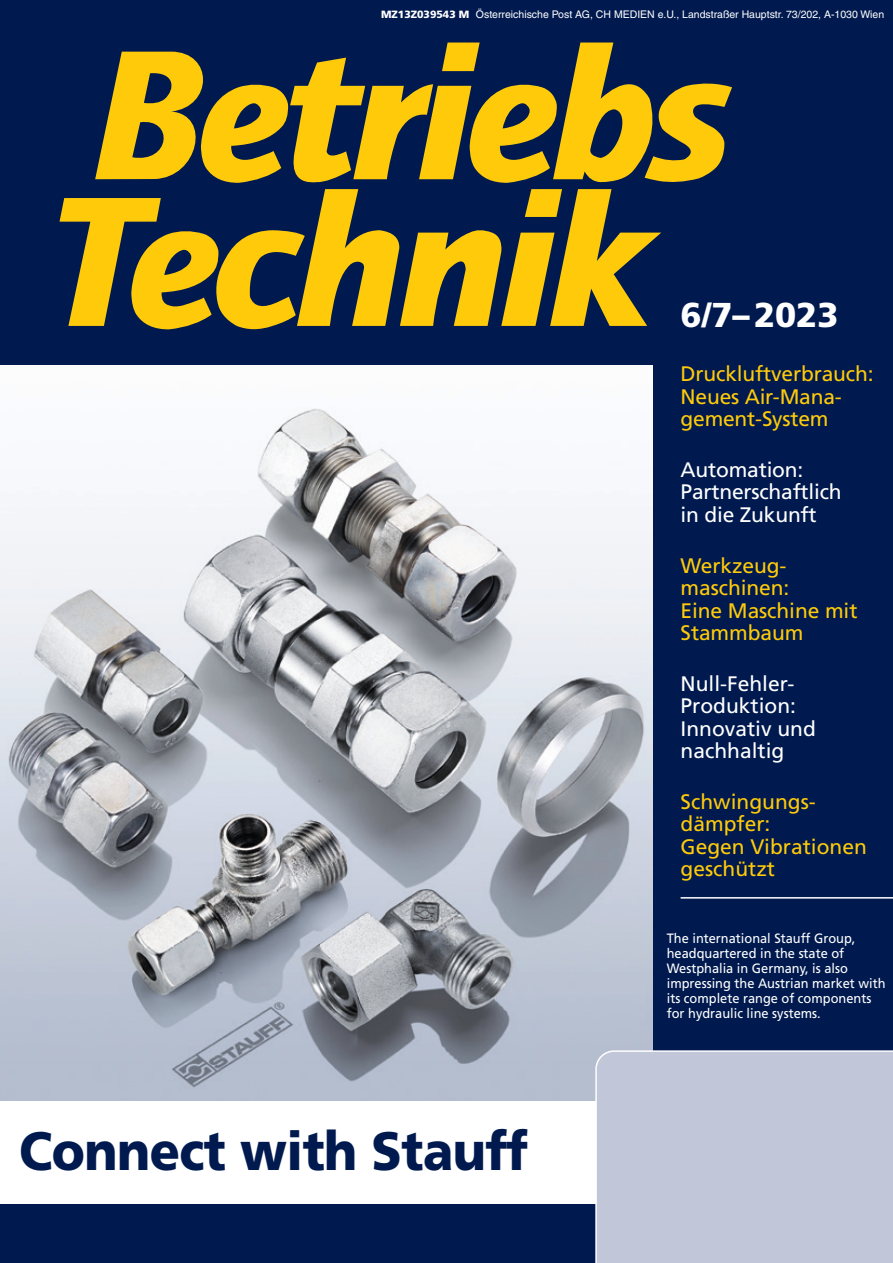
<style>
.page{position:relative;width:893px;height:1263px;background:#001a4f}
.page>*{position:absolute;margin:0;border:0;box-sizing:border-box;transform-origin:0 0}
.t1{font:900 54px "Frutiger";letter-spacing:-.01em;color:#001a4f;scale:.92 1}
.t2{font:900 34.5px "Frutiger";color:#fff}
.t3{font:21px/22.5px "Frutiger";letter-spacing:-.005em;color:#feca0a}
.t4{font:21px/22.5px "Frutiger";color:#fff}
.Vorspann_gross{font:13.5px/15px "Frutiger";color:#fff;scale:.95 1}
.t5{font:10.5px "Helvetica";color:#fff}
.t6{font:900 10.5px "Frutiger";color:#fff}
</style>
<div class="page">
<svg style="left:60px;top:43px;width:672px;height:286px"></svg>
<hr style="left:681px;top:897px;width:212px;height:1px;background:#fff">
<img style="left:0;top:366px;width:653px;height:735px">
<div style="left:0;top:1101px;width:608px;height:102px;background:#fff"></div>
<div style="left:595px;top:1050px;width:298px;height:213px;background:#c1c6d9"></div>
<p class="t6" style="left:381px;top:8px;width:90px">MZ13Z039543 M</p>
<p class="t5" style="left:476px;top:8px;width:410px">Österreichische Post AG, CH MEDIEN e.U., Landstraßer Hauptstr. 73/202, A-1030 Wien</p>
<p class="t2" style="left:681px;top:294px;width:159px">6/7–2023</p>
<p class="t3" style="left:681px;top:363px;width:194px">Druckluftverbrauch:</p>
<p class="t3" style="left:681px;top:385px;width:163px">Neues Air-Mana&shy;gement-System</p>
<p class="t4" style="left:681px;top:458px;width:124px">Automation:</p>
<p class="t4" style="left:681px;top:481px;width:163px">Partnerschaftlich in die Zukunft</p>
<p class="t3" style="left:681px;top:554px;width:110px">Werkzeug&shy;maschinen:</p>
<p class="t3" style="left:681px;top:599px;width:178px">Eine Maschine mit<br>Stammbaum</p>
<p class="t4" style="left:681px;top:672px;width:117px">Null-Fehler-<br>Produktion:</p>
<p class="t4" style="left:681px;top:717px;width:137px">Innovativ und nachhaltig</p>
<p class="t3" style="left:681px;top:790px;width:188px">Schwingungs&shy;dämpfer:<br>Gegen Vibrationen geschützt</p>
<p class="t1" style="left:19px;top:1118px;width:555px">Connect with Stauff</p>
<p class="Vorspann_gross" style="left:667px;top:931px;width:232px">The international Stauff Group, headquartered in the state of<br>Westphalia in Germany, is also impressing the Austrian market with its complete range of components for hydraulic line systems.</p>
</div>
